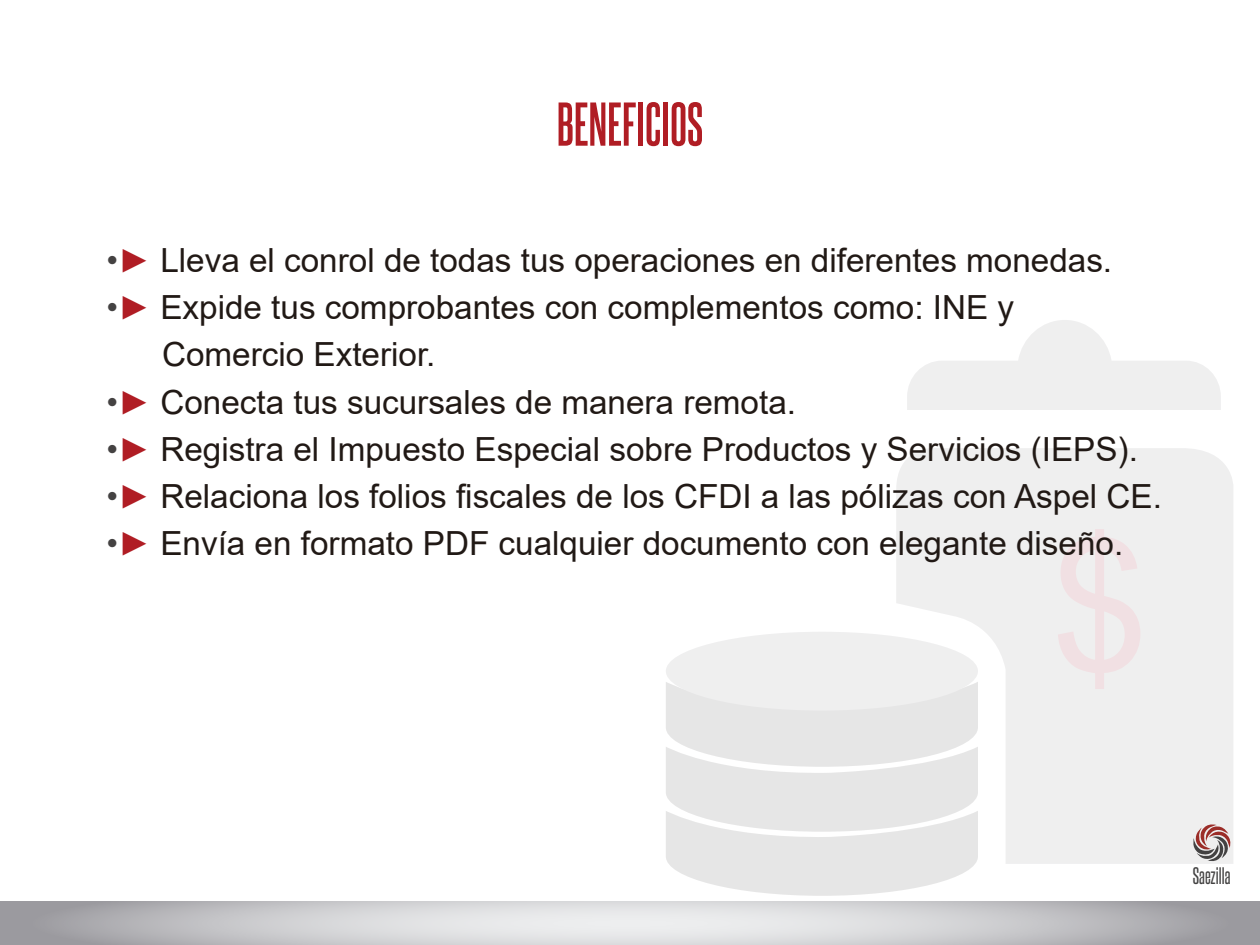
<style>
.page{position:relative;width:1260px;height:945px;background:#fff}
.page>*{position:absolute;margin:0;border:0;box-sizing:border-box;transform-origin:0 0}
.t1{font:700 52.5px "Steelfish Rg";color:#b01d24}
.t2{font:33.25px/47.2px "Arial";color:#211915}
.t3{font:20.65px "Steelfish Rg";color:#434242}
.s1{color:#444242}
.s2{color:#b01d24}
</style>
<div class="page">
<svg style="left:666px;top:682px;width:309px;height:214px"></svg>
<div style="left:666px;top:632px;width:312px;height:79px;background:#efefef;border-radius:50%"></div>
<svg style="left:896px;top:448px;width:337px;height:416px;fill:#efefef"></svg>
<svg style="left:907px;top:320px;width:314px;height:90px"></svg>
<svg style="left:1058px;top:529px;width:82px;height:160px"></svg>
<svg style="left:0;top:901px;width:1260px;height:44px"></svg>
<svg style="left:1191px;top:822px;width:42px;height:42px"></svg>
<h1 class="t1" style="left:557px;top:87px;width:148px">BENEFICIOS</h1>
<p class="t2" style="left:107px;top:236px;width:1007px"><span class="s1">•</span><span class="s2">►</span> Lleva el conrol de todas tus operaciones en diferentes monedas.</p>
<p class="t2" style="left:162px;top:284px;width:854px;text-indent:-55px"><span class="s1">•</span><span class="s2">►</span> Expide tus comprobantes con complementos como: INE y<br>Comercio Exterior.</p>
<p class="t2" style="left:107px;top:378px;width:691px"><span class="s1">•</span><span class="s2">►</span> Conecta tus sucursales de manera remota.</p>
<p class="t2" style="left:107px;top:425px;width:1033px"><span class="s1">•</span><span class="s2">►</span> Registra el Impuesto Especial sobre Productos y Servicios (IEPS).</p>
<p class="t2" style="left:107px;top:473px;width:1057px"><span class="s1">•</span><span class="s2">►</span> Relaciona los folios fiscales de los CFDI a las pólizas con Aspel CE.</p>
<p class="t2" style="left:107px;top:520px;width:1018px"><span class="s1">•</span><span class="s2">►</span> Envía en formato PDF cualquier documento con elegante diseño.</p>
<p class="t3" style="left:1193px;top:861px;width:39px">Saezilla</p>
</div>
